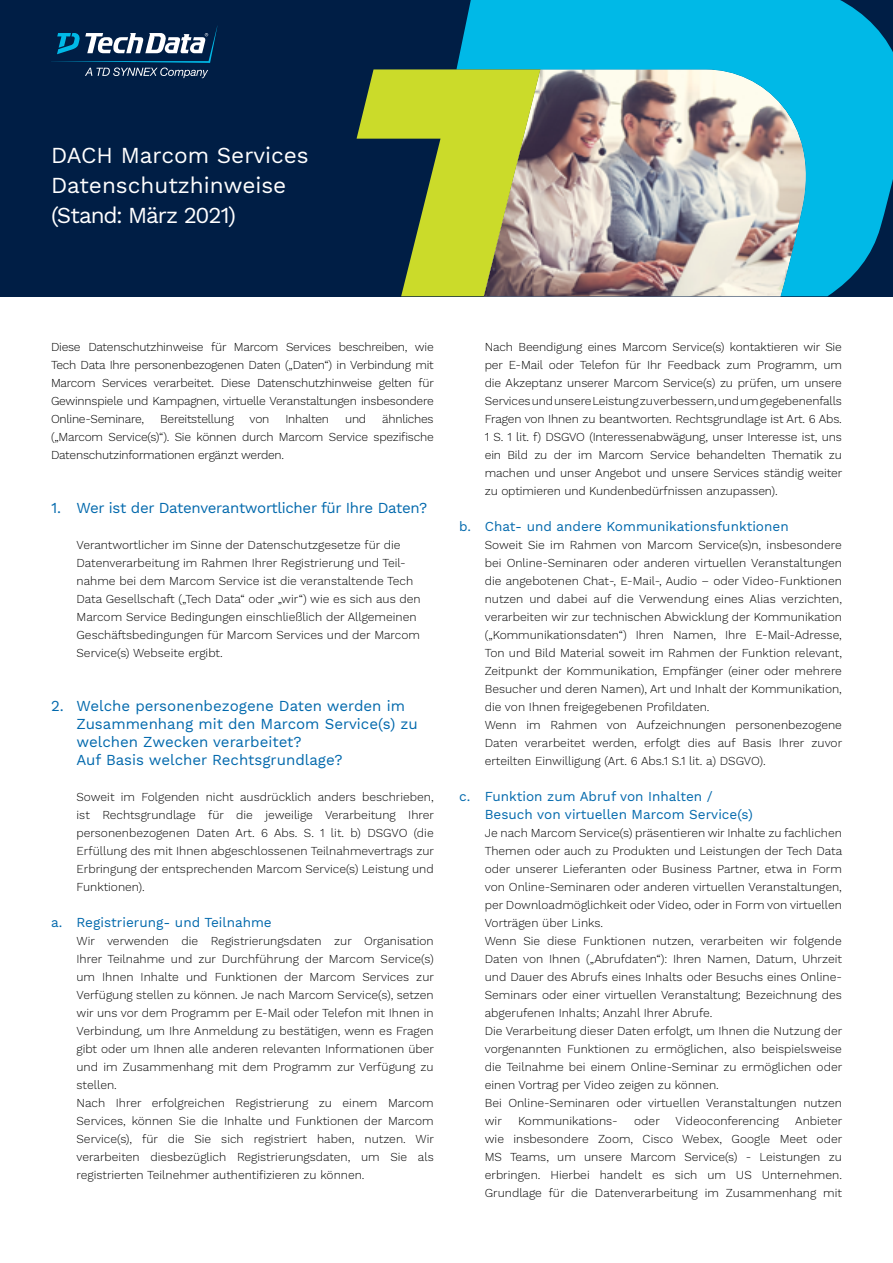
<style>
.page{position:relative;width:893px;height:1263px;background:#fff}
.page>*{position:absolute;margin:0;border:0;box-sizing:border-box;transform-origin:0 0}
.t1{font:22.5px/30px "Work Sans";color:#fff}
.t2{font:15px/18px "Work Sans";color:#0068ac}
.t3{font:15px "Work Sans";letter-spacing:-.02em;color:#0068ac}
.t4{font:13.5px/18px "Work Sans";color:#0068ac}
.t5{font:300 12px/18px "Work Sans";color:#000;text-align:justify}
.t6{font:300 12px "Work Sans";letter-spacing:-.02em;color:#000}
</style>
<div class="page">
<div style="left:0;top:0;width:893px;height:296px;background:#001e45"></div>
<svg style="left:456px;top:0;width:437px;height:296px;background:#60acc1"></svg>
<svg style="left:357px;top:69px;width:183px;height:227px"></svg>
<svg style="left:51px;top:27px;width:166px;height:51px"></svg>
<h1 class="t1" style="left:51px;top:142px;width:259px">DACH Marcom Services<br>Datenschutzhinweise (Stand: März 2021)</h1>
<p class="t5" style="left:51px;top:339px;width:384px">Diese Datenschutzhinweise für Marcom Services beschreiben, wie Tech Data Ihre personenbezogenen Daten („Daten“) in Verbindung mit Marcom Services verarbeitet. Diese Datenschutzhinweise gelten für Gewinnspiele und Kampagnen, virtuelle Veranstaltungen insbesondere Online-Seminare,</p>
<p class="t5" style="left:51px;top:411px;width:384px;text-indent:331px">ähnliches („Marcom Service(s)“). Sie können durch Marcom Service spezifische Datenschutzinformationen ergänzt werden.</p>
<p class="t6" style="left:160px;top:412px;width:75px">Bereitstellung</p>
<p class="t5" style="left:250px;top:411px;width:21px">von</p>
<p class="t6" style="left:285px;top:412px;width:45px">Inhalten</p>
<p class="t5" style="left:345px;top:411px;width:23px">und</p>
<p class="t3" style="left:51px;top:499px;width:378px">1. Wer ist der Datenverantwortlicher für Ihre Daten?</p>
<p class="t5" style="left:77px;top:537px;width:346px;text-align:left">Verantwortlicher im Sinne der Datenschutzgesetze für die Datenverarbeitung im Rahmen Ihrer Registrierung und Teil&shy;nahme bei dem Marcom Service ist die veranstaltende Tech Data Gesellschaft („Tech Data“ oder „wir“) wie es sich aus den Marcom Service Bedingungen einschließlich der Allgemeinen Geschäftsbedingungen für Marcom Services und der Marcom Service(s) Webseite ergibt.</p>
<p class="t2" style="left:77px;top:698px;width:343px;text-indent:-26px">2. Welche personenbezogene Daten werden im Zusammenhang mit den Marcom Service(s) zu welchen Zwecken verarbeitet?<br>Auf Basis welcher Rechtsgrundlage?</p>
<p class="t5" style="left:77px;top:789px;width:359px">Soweit im Folgenden nicht ausdrücklich anders beschrieben, ist Rechtsgrundlage für die jeweilige Verarbeitung Ihrer personenbezogenen Daten Art. 6 Abs. S. 1 lit. b) DSGVO (die Erfüllung des mit Ihnen abgeschlossenen Teilnahmevertrags zur Erbringung der entsprechenden Marcom Service(s) Leistung und Funktionen).</p>
<p class="t4" style="left:51px;top:914px;width:222px">a. Registrierung- und Teilnahme</p>
<p class="t5" style="left:77px;top:933px;width:359px;text-align:left">Wir verwenden die Registrierungsdaten zur Organisation Ihrer Teilnahme und zur Durchführung der Marcom Service(s) um Ihnen Inhalte und Funktionen der Marcom Services zur Verfügung stellen zu können. Je nach Marcom Service(s), setzen wir uns vor dem Programm per E-Mail oder Telefon mit Ihnen in Verbindung, um Ihre Anmeldung zu bestätigen, wenn es Fragen gibt oder um Ihnen alle anderen relevanten Informationen über und im Zusammenhang mit dem Programm zur Verfügung zu stellen.<br>Nach Ihrer erfolgreichen Registrierung zu einem Marcom Services, können Sie die Inhalte und Funktionen der Marcom Service(s), für die Sie sich registriert haben, nutzen. Wir verarbeiten diesbezüglich Registrierungsdaten, um Sie als registrierten Teilnehmer authentifizieren zu können.</p>
<p class="t5" style="left:485px;top:339px;width:359px">Nach Beendigung eines Marcom Service(s) kontaktieren wir Sie per E-Mail oder Telefon für Ihr Feedback zum Programm, um die Akzeptanz unserer Marcom Service(s) zu prüfen, um unsere Services und unsere Leistung zu verbessern, und um gegebenenfalls Fragen von Ihnen zu beantworten. Rechtsgrundlage ist Art. 6 Abs.<br>1 S. 1 lit. f) DSGVO (Interessenabwägung, unser Interesse ist, uns ein Bild zu der im Marcom Service behandelten Thematik zu machen und unser Angebot und unsere Services ständig weiter zu optimieren und Kundenbedürfnissen anzupassen).</p>
<p class="t4" style="left:459px;top:518px;width:331px">b. Chat- und andere Kommunikationsfunktionen</p>
<p class="t5" style="left:485px;top:537px;width:359px;text-align:left">Soweit Sie im Rahmen von Marcom Service(s)n, insbesondere bei Online-Seminaren oder anderen virtuellen Veranstaltungen die angebotenen Chat-, E-Mail-, Audio – oder Video-Funktionen nutzen und dabei auf die Verwendung eines Alias verzichten, verarbeiten wir zur technischen Abwicklung der Kommunikation („Kommunikationsdaten“) Ihren Namen, Ihre E-Mail-Adresse, Ton und Bild Material soweit im Rahmen der Funktion relevant, Zeitpunkt der Kommunikation, Empfänger (einer oder mehrere Besucher und deren Namen), Art und Inhalt der Kommunikation, die von Ihnen freigegebenen Profildaten.<br>Wenn im Rahmen von Aufzeichnungen personenbezogene Daten verarbeitet werden, erfolgt dies auf Basis Ihrer zuvor erteilten Einwilligung (Art. 6 Abs.1 S.1 lit. a) DSGVO).</p>
<p class="t4" style="left:485px;top:788px;width:269px;text-indent:-26px">c. Funktion zum Abruf von Inhalten /<br>Besuch von virtuellen Marcom Service(s)</p>
<p class="t5" style="left:485px;top:825px;width:359px;text-align:left">Je nach Marcom Service(s) präsentieren wir Inhalte zu fachlichen Themen oder auch zu Produkten und Leistungen der Tech Data oder unserer Lieferanten oder Business Partner, etwa in Form von Online-Seminaren oder anderen virtuellen Veranstaltungen, per Downloadmöglichkeit oder Video, oder in Form von virtuellen Vorträgen über Links.<br>Wenn Sie diese Funktionen nutzen, verarbeiten wir folgende Daten von Ihnen („Abrufdaten“): Ihren Namen, Datum, Uhrzeit und Dauer des Abrufs eines Inhalts oder Besuchs eines Online-Seminars oder einer virtuellen Veranstaltung; Bezeichnung des abgerufenen Inhalts; Anzahl Ihrer Abrufe.<br>Die Verarbeitung dieser Daten erfolgt, um Ihnen die Nutzung der vorgenannten Funktionen zu ermöglichen, also beispielsweise die Teilnahme bei einem Online-Seminar zu ermöglichen oder einen Vortrag per Video zeigen zu können.<br>Bei Online-Seminaren oder virtuellen Veranstaltungen nutzen wir</p>
<p class="t5" style="left:518px;top:1113px;width:101px">Kommunikations-</p>
<p class="t5" style="left:634px;top:1113px;width:27px">oder</p>
<p class="t5" style="left:676px;top:1113px;width:105px">Videoconferencing</p>
<p class="t5" style="left:485px;top:1113px;width:359px;text-indent:310px">Anbieter wie insbesondere Zoom, Cisco Webex, Google Meet oder MS Teams, um unsere Marcom Service(s) - Leistungen zu erbringen. Hierbei handelt es sich um US Unternehmen.<br>Grundlage für die Datenverarbeitung im Zusammenhang mit</p>
</div>
